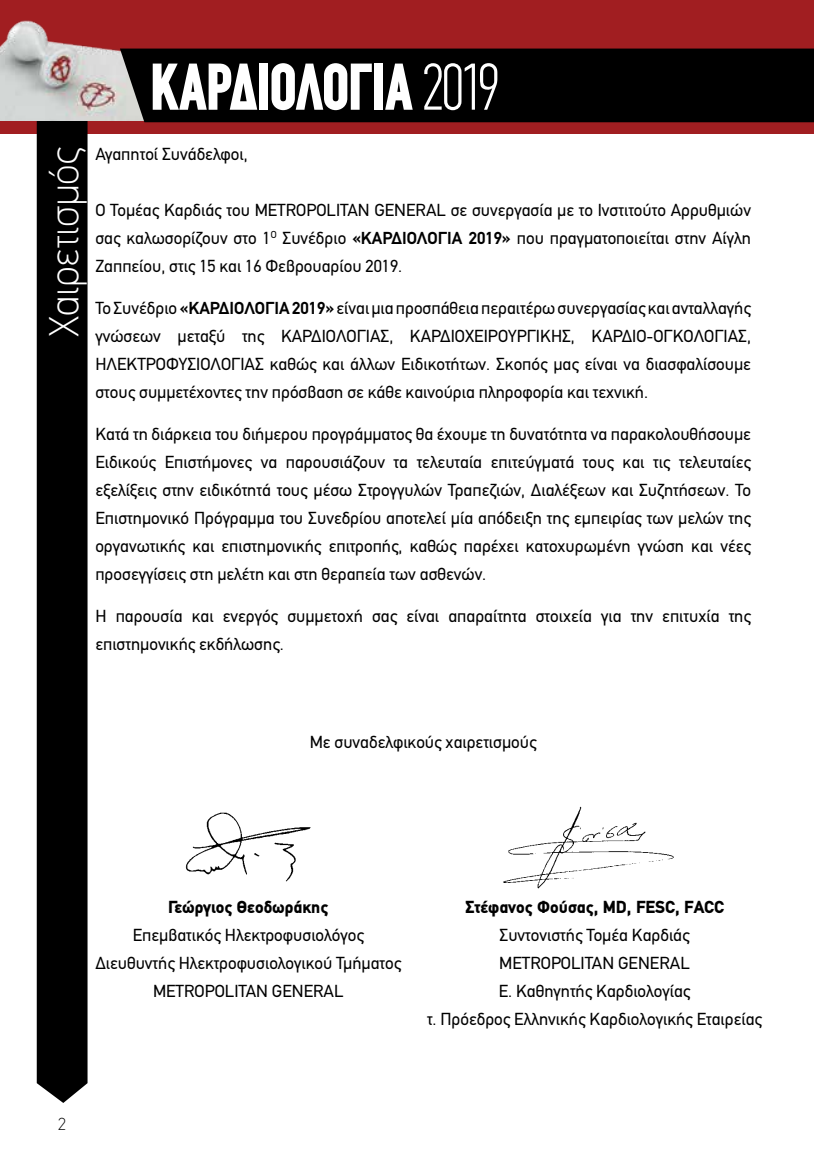
<style>
.page{position:relative;width:814px;height:1166px;background:#fff}
.page>*{position:absolute;margin:0;border:0;box-sizing:border-box;transform-origin:0 0}
.t1{font:900 66.33px "PF Din Text Compressed";letter-spacing:-.04em;color:#fff}
.t2{font:100 42px "PF Din Text";letter-spacing:-.005em;color:#fff}
.t3{font:17.5px/28px "PF Din Text";color:#000;text-align:justify}
.t4{font:900 17.5px "PF Din Text";color:#000}
.t5{font:100 17.5px "PF Din Text";color:#000}
.s1{font-weight:100}
.s2{font-weight:700}
</style>
<div class="page">
<div style="left:0;top:0;width:814px;height:134px;background:#a11e21"></div>
<div style="left:37px;top:120px;width:50px;height:983px;background:#000"></div>
<img style="left:0;top:20px;width:154px;height:100px">
<div style="left:120px;top:49px;width:694px;height:73px;background:#000"></div>
<img style="left:185px;top:812px;width:126px;height:70px">
<img style="left:503px;top:806px;width:171px;height:83px">
<h1 class="t1" style="left:149px;top:48px;width:352px">ΚΑΡΔΙΟΛΟΓΙΑ <span class="s1">2019</span></h1>
<h2 class="t2" style="left:39px;top:337px;width:192px;rotate:-90deg">Χαιρετισμός</h2>
<p class="t3" style="left:95px;top:140px;width:154px">Αγαπητοί Συνάδελφοι,</p>
<p class="t3" style="left:95px;top:196px;width:657px">Ο Τομέας Καρδιάς του METROPOLITAN GENERAL σε συνεργασία με το Ινστιτούτο Αρρυθμιών σας καλωσορίζουν στο 1<sup>Ο</sup> Συνέδριο <span class="s2">«ΚΑΡΔΙΟΛΟΓΙΑ 2019»</span> που πραγματοποιείται στην Αίγλη Ζαππείου, στις 15 και 16 Φεβρουαρίου 2019.</p>
<p class="t3" style="left:95px;top:294px;width:657px">Το Συνέδριο <span class="s2">«ΚΑΡΔΙΟΛΟΓΙΑ 2019»</span> είναι μια προσπάθεια περαιτέρω συνεργασίας και ανταλλαγής γνώσεων μεταξύ της ΚΑΡΔΙΟΛΟΓΙΑΣ, ΚΑΡΔΙΟΧΕΙΡΟΥΡΓΙΚΗΣ, ΚΑΡΔΙΟ-ΟΓΚΟΛΟΓΙΑΣ, ΗΛΕΚΤΡΟΦΥΣΙΟΛΟΓΙΑΣ καθώς και άλλων Ειδικοτήτων. Σκοπός μας είναι να διασφαλίσουμε στους συμμετέχοντες την πρόσβαση σε κάθε καινούρια πληροφορία και τεχνική.</p>
<p class="t3" style="left:95px;top:420px;width:657px">Κατά τη διάρκεια του διήμερου προγράμματος θα έχουμε τη δυνατότητα να παρακολουθήσουμε Ειδικούς Επιστήμονες να παρουσιάζουν τα τελευταία επιτεύγματά τους και τις τελευταίες εξελίξεις στην ειδικότητά τους μέσω Στρογγυλών Τραπεζιών, Διαλέξεων και Συζητήσεων. Το Επιστημονικό Πρόγραμμα του Συνεδρίου αποτελεί μία απόδειξη της εμπειρίας των μελών της οργανωτικής και επιστημονικής επιτροπής, καθώς παρέχει κατοχυρωμένη γνώση και νέες προσεγγίσεις στη μελέτη και στη θεραπεία των ασθενών.</p>
<p class="t3" style="left:95px;top:602px;width:657px">Η παρουσία και ενεργός συμμετοχή σας είναι απαραίτητα στοιχεία για την επιτυχία της επιστημονικής εκδήλωσης.</p>
<p class="t3" style="left:310px;top:728px;width:228px">Με συναδελφικούς χαιρετισμούς</p>
<p class="t4" style="left:168px;top:896px;width:161px">Γεώργιος Θεοδωράκης</p>
<p class="t3" style="left:95px;top:921px;width:307px;text-align:center">Επεμβατικός Ηλεκτροφυσιολόγος<br>Διευθυντής Ηλεκτροφυσιολογικού Τμήματος<br>METROPOLITAN GENERAL</p>
<p class="t4" style="left:465px;top:896px;width:260px">Στέφανος Φούσας, MD, FESC, FACC</p>
<p class="t3" style="left:427px;top:921px;width:336px;text-align:center">Συντονιστής Τομέα Καρδιάς<br>METROPOLITAN GENERAL<br>Ε. Καθηγητής Καρδιολογίας<br>τ. Πρόεδρος Ελληνικής Καρδιολογικής Εταιρείας</p>
<p class="t5" style="left:58px;top:1114px;width:9px">2</p>
</div>
